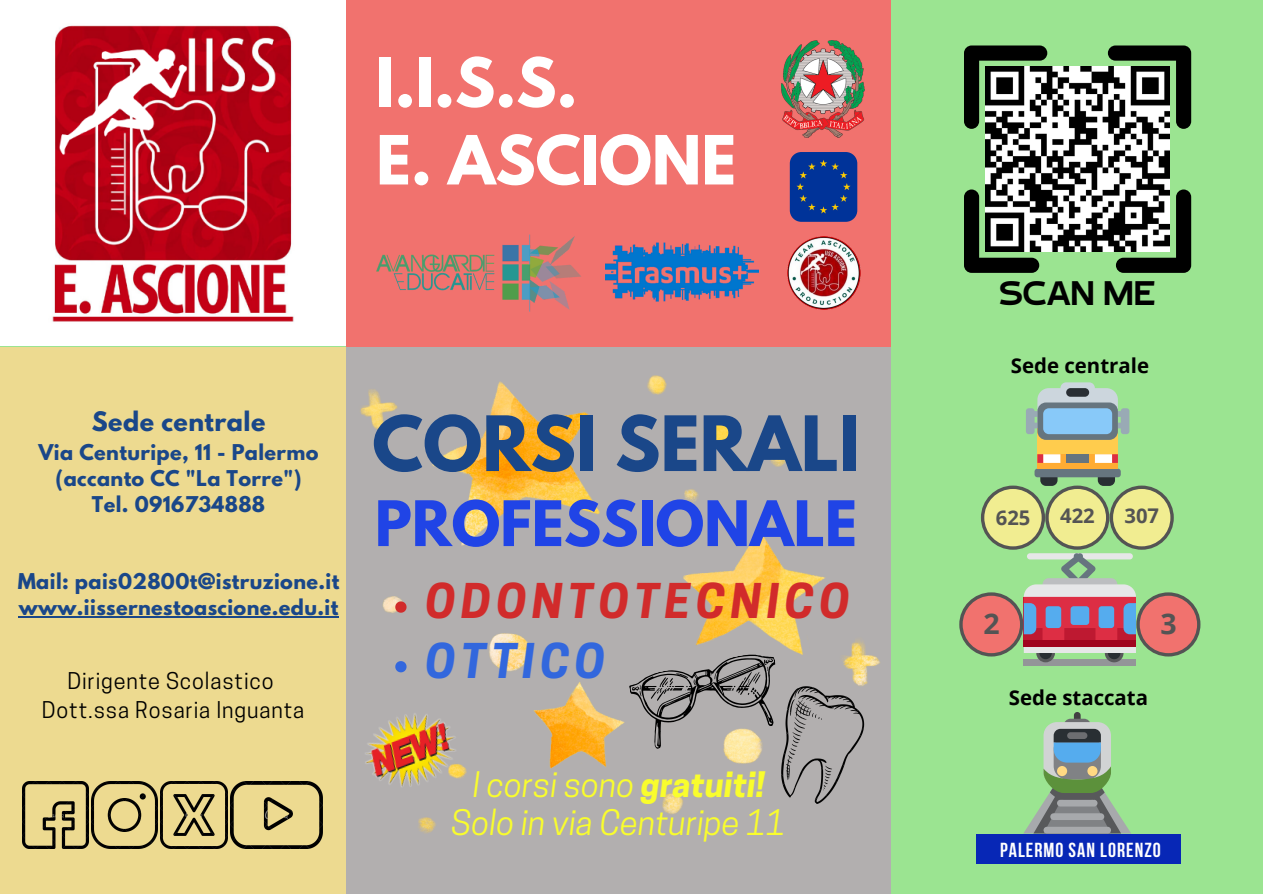
<style>
.page{position:relative;width:1263px;height:894px;background:#fff}
.page>*{position:absolute;margin:0;border:0;box-sizing:border-box;transform-origin:0 0}
.t1{font:700 67.5px "League Spartan";color:#1a4789}
.t2{font:700 60px "League Spartan";color:#fff}
.t3{font:700 55.5px "League Spartan";color:#2044e6}
.t4{font:italic 700 45px "Cooper Hewitt";letter-spacing:.12em;color:#d12b2b}
.t5{font:italic 700 45px "Cooper Hewitt";letter-spacing:.12em;color:#3267dd}
.t6{font:45px "RTL Banana Bold";color:#000}
.t7{font:italic 33px "Cooper Hewitt";color:#f9fd2d}
.t8{font:700 28.5px "Open Sans";color:#545454}
.t9{font:700 23.7px "League Spartan";letter-spacing:.02em;color:#1a4789}
.t10{font:21.75px "Cooper Hewitt";letter-spacing:.04em;color:#000}
.t11{font:700 20.4px "Open Sans";color:#000}
.t12{font:700 20.25px "Bebas Neue";letter-spacing:.05em;color:#fff}
.t13{font:700 20.25px "Open Sans";color:#545454}
.t14{font:700 19.2px "League Spartan";letter-spacing:.02em;color:#1a4789}
.s1{font-weight:700}
</style>
<div class="page">
<div style="left:0;top:0;width:1263px;height:893px;background:#9be491"></div>
<div style="left:0;top:346px;width:357px;height:547px;background:#edda90"></div>
<div style="left:1px;top:0;width:356px;height:346px;background:#fff"></div>
<div style="left:346px;top:0;width:545px;height:350px;background:#f1726e"></div>
<div style="left:346px;top:346px;width:545px;height:547px;background:#b2afaf"></div>
<img style="left:782px;top:41px;width:83px;height:97px">
<img style="left:790px;top:152px;width:67px;height:70px;border-radius:12px">
<img style="left:605px;top:242px;width:153px;height:60px">
<img style="left:376px;top:234px;width:205px;height:78px">
<img style="left:52px;top:25px;width:242px;height:297px">
<div style="left:1060px;top:382px;width:35px;height:12px;background:#ccd6dd;border-radius:6px"></div>
<div style="left:1024px;top:659px;width:112px;height:6px;background:#939598"></div>
<div style="left:1074px;top:711px;width:7px;height:11px;background:#414042;border-radius:3px"></div>
<div style="left:1064px;top:718px;width:27px;height:14px;background:#6d6e71;border-radius:7px"></div>
<svg style="left:1024px;top:722px;width:107px;height:111px"></svg>
<div style="left:1067px;top:732px;width:20px;height:6px;background:#6d6e71;border-radius:3px"></div>
<svg style="left:959px;top:388px;width:241px;height:274px"></svg>
<img style="left:22px;top:781px;width:66px;height:67px">
<img style="left:91px;top:781px;width:67px;height:67px">
<svg style="left:1116px;top:189px;width:75px;height:84px"></svg>
<svg style="left:964px;top:189px;width:75px;height:84px"></svg>
<svg style="left:1108px;top:45px;width:83px;height:84px"></svg>
<svg style="left:964px;top:45px;width:83px;height:84px"></svg>
<img style="left:985px;top:67px;width:185px;height:184px">
<img style="left:787px;top:236px;width:73px;height:73px">
<div style="left:976px;top:833px;width:205px;height:30px;background:#0727b6"></div>
<img style="left:360px;top:375px;width:520px;height:458px">
<svg style="left:395px;top:601px;width:12px;height:11px"></svg>
<svg style="left:395px;top:661px;width:12px;height:11px"></svg>
<svg style="left:627px;top:649px;width:161px;height:103px"></svg>
<img style="left:781px;top:686px;width:84px;height:117px">
<img style="left:360px;top:700px;width:108px;height:100px">
<img style="left:161px;top:781px;width:66px;height:67px">
<img style="left:230px;top:781px;width:93px;height:67px">
<hr style="left:19px;top:616px;width:320px;height:1px;background:#1a4789">
<p class="t2" style="left:376px;top:53px;width:203px">I.I.S.S.</p>
<p class="t2" style="left:376px;top:130px;width:361px">E. ASCIONE</p>
<p class="t9" style="left:92px;top:409px;width:175px">Sede centrale</p>
<p class="t14" style="left:38px;top:442px;width:282px">Via Centuripe, 11 - Palermo</p>
<p class="t14" style="left:56px;top:468px;width:247px">(accanto CC "La Torre")</p>
<p class="t14" style="left:92px;top:494px;width:175px">Tel. 0916734888</p>
<p class="t14" style="left:18px;top:572px;width:323px">Mail: pais02800t@istruzione.it</p>
<p class="t14" style="left:19px;top:597px;width:321px">www.iissernestoascione.edu.it</p>
<p class="t10" style="left:67px;top:672px;width:208px">Dirigente Scolastico</p>
<p class="t10" style="left:42px;top:701px;width:264px">Dott.ssa Rosaria Inguanta</p>
<p class="t1" style="left:372px;top:410px;width:489px">CORSI SERALI</p>
<p class="t3" style="left:375px;top:496px;width:484px">PROFESSIONALE</p>
<p class="t4" style="left:426px;top:584px;width:426px">ODONTOTECNICO</p>
<p class="t5" style="left:426px;top:644px;width:181px">OTTICO</p>
<p class="t7" style="left:473px;top:771px;width:293px">I corsi sono <span class="s1">gratuiti!</span></p>
<p class="t7" style="left:452px;top:810px;width:336px">Solo in via Centuripe 11</p>
<p class="t6" style="left:999px;top:272px;width:157px">SCAN ME</p>
<p class="t11" style="left:1011px;top:350px;width:140px">Sede centrale</p>
<p class="t13" style="left:996px;top:503px;width:36px">625</p>
<p class="t13" style="left:1060px;top:501px;width:36px">422</p>
<p class="t13" style="left:1124px;top:501px;width:36px">307</p>
<p class="t8" style="left:983px;top:603px;width:18px">2</p>
<p class="t8" style="left:1160px;top:603px;width:18px">3</p>
<p class="t11" style="left:1009px;top:683px;width:141px">Sede staccata</p>
<p class="t12" style="left:1000px;top:841px;width:162px">PALERMO SAN LORENZO</p>
</div>
